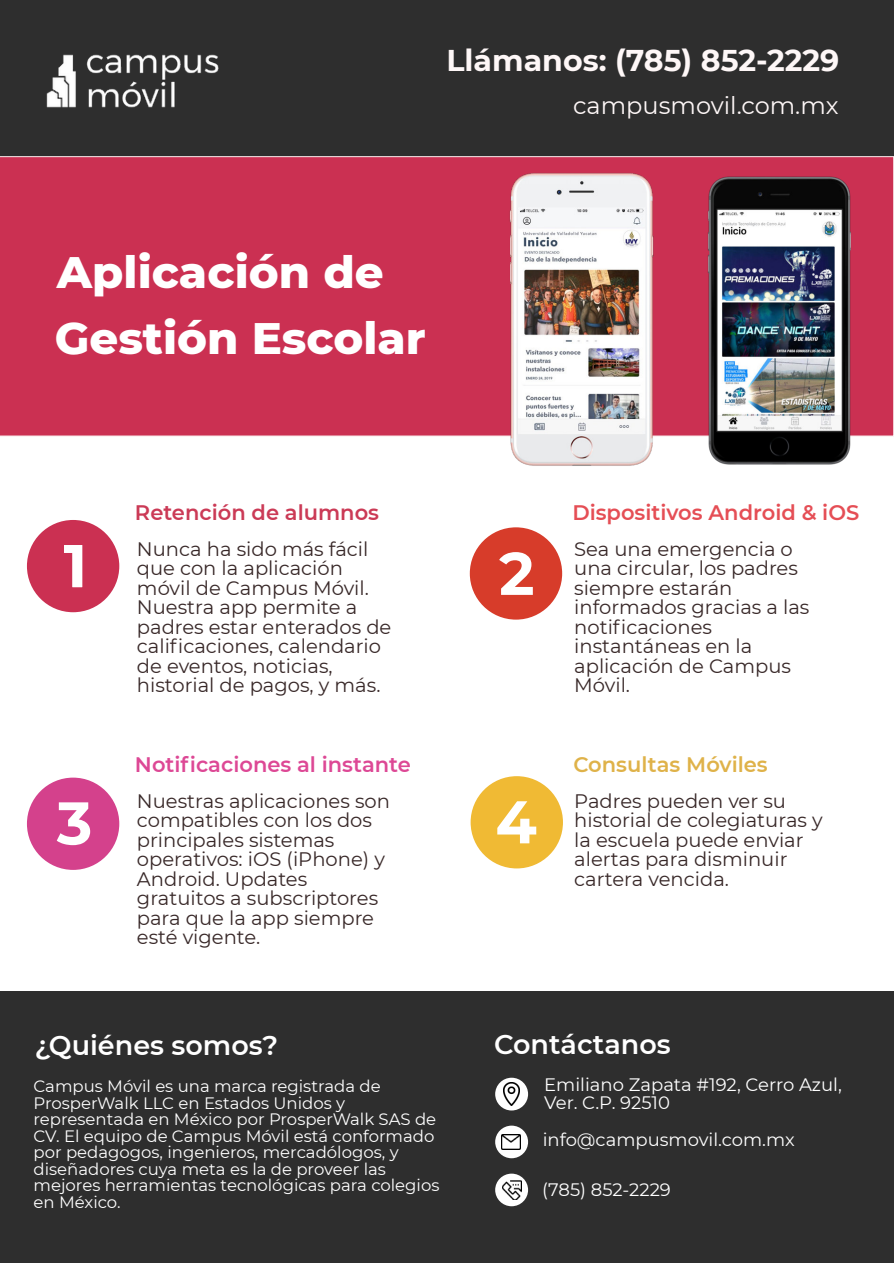
<style>
.page{position:relative;width:894px;height:1263px;background:#fff}
.page>*{position:absolute;margin:0;border:0;box-sizing:border-box;transform-origin:0 0}
.t1{font:700 60.15px "Montserrat";color:#fff}
.t2{font:800 45px/66.2px "Montserrat";color:#fff}
.t3{font:700 30px "Montserrat";color:#fef7f7}
.t4{font:600 27px "Montserrat";color:#fff}
.t5{font:24px "Montserrat";color:#fef7f7}
.t6{font:600 21px "Montserrat";color:#dd4895}
.t7{font:600 21px "Montserrat";color:#e54e55}
.t8{font:600 21px "Montserrat";color:#cb3a56}
.t9{font:600 21px "Montserrat";color:#dfb249}
.t10{font:19.5px/19.5px "Montserrat";color:#382828}
.t11{font:18px/18px "Montserrat";color:#fff}
.t12{font:16.5px/16.5px "Montserrat";color:#fff}
</style>
<div class="page">
<div style="left:0;top:0;width:893px;height:157px;background:#2e2e2e"></div>
<div style="left:0;top:156px;width:893px;height:280px;background:#cb3052"></div>
<div style="left:27px;top:778px;width:92px;height:92px;background:#d4418c;border-radius:50%"></div>
<div style="left:27px;top:520px;width:92px;height:92px;background:#cb3052;border-radius:50%"></div>
<div style="left:469px;top:527px;width:93px;height:93px;background:#d73c2a;border-radius:50%"></div>
<div style="left:470px;top:776px;width:92px;height:92px;background:#f0ba34;border-radius:50%"></div>
<img style="left:46px;top:54px;width:173px;height:54px">
<div style="left:0;top:992px;width:893px;height:271px;background:#2e2e2e"></div>
<div style="left:495px;top:1126px;width:33px;height:32px;background:#fff;border-radius:50%"></div>
<img style="left:501px;top:1135px;width:19px;height:14px">
<div style="left:495px;top:1078px;width:33px;height:32px;background:#fff;border-radius:50%"></div>
<img style="left:503px;top:1082px;width:16px;height:24px">
<div style="left:495px;top:1174px;width:33px;height:32px;background:#fff;border-radius:50%"></div>
<img style="left:502px;top:1181px;width:19px;height:18px">
<img style="left:404px;top:156px;width:353px;height:310px">
<img style="left:615px;top:157px;width:278px;height:309px">
<h3 class="t3" style="left:446px;top:42px;width:394px">Llámanos: (785) 852-2229</h3>
<p class="t5" style="left:573px;top:90px;width:267px">campusmovil.com.mx</p>
<h2 class="t2" style="left:55px;top:239px;width:372px">Aplicación de<br>Gestión Escolar</h2>
<p class="t8" style="left:135px;top:499px;width:245px">Retención de alumnos</p>
<p class="t7" style="left:572px;top:499px;width:288px">Dispositivos Android &amp; iOS</p>
<p class="t10" style="left:137px;top:539px;width:256px">Nunca ha sido más fácil que con la aplicación móvil de Campus Móvil.<br>Nuestra app permite a padres estar enterados de calificaciones, calendario de eventos, noticias, historial de pagos, y más.</p>
<p class="t10" style="left:574px;top:539px;width:236px">Sea una emergencia o una circular, los padres siempre estarán informados gracias a las notificaciones instantáneas en la aplicación de Campus<br>Móvil.</p>
<h1 class="t1" style="left:64px;top:529px;width:25px">1</h1>
<h1 class="t1" style="left:499px;top:537px;width:37px">2</h1>
<h1 class="t1" style="left:57px;top:786px;width:37px">3</h1>
<p class="t6" style="left:135px;top:751px;width:277px">Notificaciones al instante</p>
<p class="t9" style="left:573px;top:751px;width:196px">Consultas Móviles</p>
<p class="t10" style="left:137px;top:791px;width:254px">Nuestras aplicaciones son compatibles con los dos principales sistemas operativos: iOS (iPhone) y<br>Android. Updates gratuitos a subscriptores para que la app siempre esté vigente.</p>
<p class="t10" style="left:574px;top:791px;width:250px">Padres pueden ver su historial de colegiaturas y la escuela puede enviar alertas para disminuir cartera vencida.</p>
<h1 class="t1" style="left:495px;top:785px;width:43px">4</h1>
<h3 class="t4" style="left:35px;top:1029px;width:245px">¿Quiénes somos?</h3>
<h3 class="t4" style="left:494px;top:1028px;width:178px">Contáctanos</h3>
<p class="t12" style="left:34px;top:1078px;width:407px">Campus Móvil es una marca registrada de ProsperWalk LLC en Estados Unidos y representada en México por ProsperWalk SAS de CV. El equipo de Campus Móvil está conformado por pedagogos, ingenieros, mercadólogos, y diseñadores cuya meta es la de proveer las mejores herramientas tecnológicas para colegios en México.</p>
<p class="t11" style="left:544px;top:1075px;width:299px">Emiliano Zapata #192, Cerro Azul,<br>Ver. C.P. 92510</p>
<p class="t11" style="left:542px;top:1131px;width:253px">info@campusmovil.com.mx</p>
<p class="t11" style="left:542px;top:1181px;width:130px">(785) 852-2229</p>
</div>
